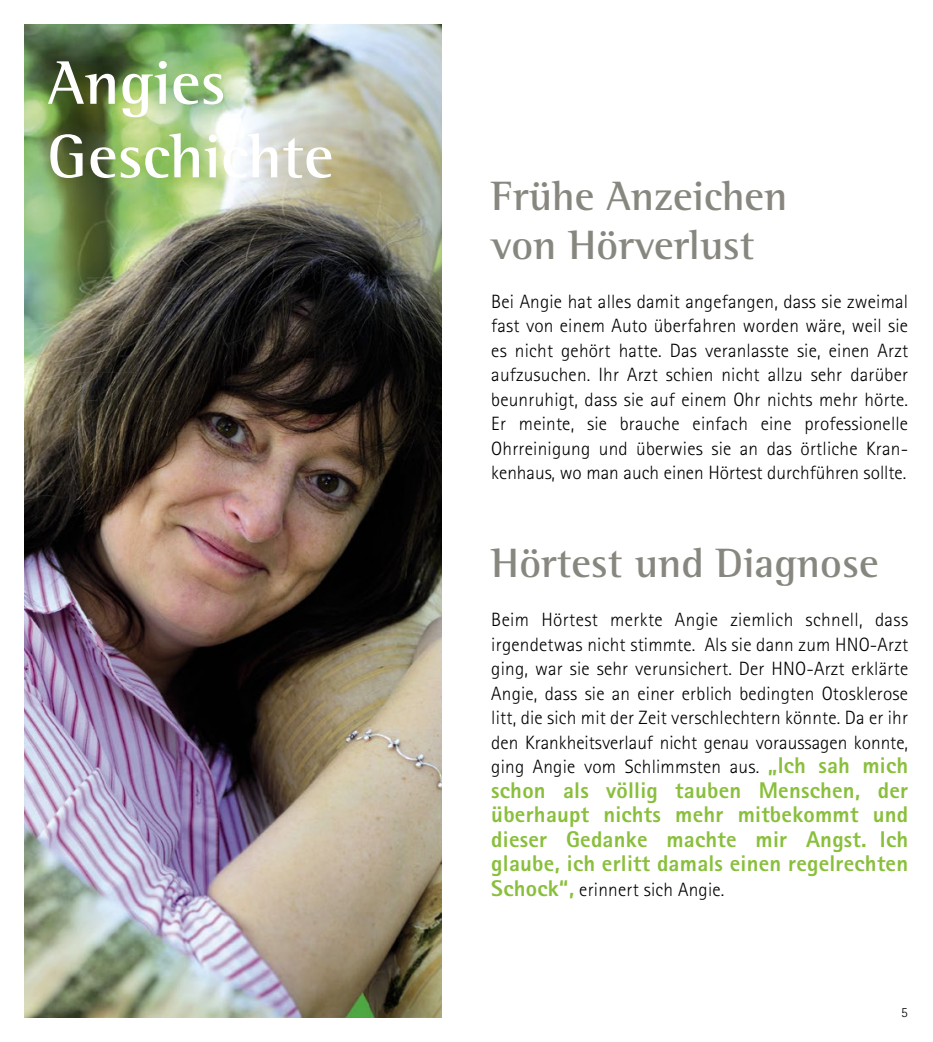
<style>
.page{position:relative;width:933px;height:1042px;background:#fff}
.page>*{position:absolute;margin:0;border:0;box-sizing:border-box;transform-origin:0 0}
.t1{font:700 63px/73.5px "Rotis Semi Serif Pro";color:#fff}
.t2{font:700 42px/49px "Rotis Semi Serif Pro";color:#88877f}
.t3{font:800 22.75px/24.5px "Rotis Sans Serif Pro";letter-spacing:.01em;color:#89bf3c;text-align:justify}
.t4{font:300 19.25px/24.5px "Rotis Sans Serif Pro";color:#000;text-align:justify}
.t5{font:300 14px "Rotis Sans Serif Pro";color:#000}
.s1{font-weight:800;font-size:22.75px;color:#89bf3c}
</style>
<div class="page">
<img style="left:25px;top:25px;width:416px;height:992px">
<h1 class="t1" style="left:47px;top:46px;width:287px">Angies<br>Geschichte</h1>
<h2 class="t2" style="left:491px;top:171px;width:298px">Frühe Anzeichen von Hörverlust</h2>
<p class="t4" style="left:491px;top:289px;width:418px">Bei Angie hat alles damit angefangen, dass sie zweimal fast von einem Auto überfahren worden wäre, weil sie es nicht gehört hatte. Das veranlasste sie, einen Arzt aufzusuchen. Ihr Arzt schien nicht allzu sehr darüber beunruhigt, dass sie auf einem Ohr nichts mehr hörte.<br>Er meinte, sie brauche einfach eine professionelle Ohrreinigung und überwies sie an das örtliche Kran&shy;kenhaus, wo man auch einen Hörtest durchführen sollte.</p>
<h2 class="t2" style="left:491px;top:539px;width:389px">Hörtest und Diagnose</h2>
<p class="t4" style="left:491px;top:608px;width:418px">Beim Hörtest merkte Angie ziemlich schnell, dass irgendetwas nicht stimmte. Als sie dann zum HNO-Arzt ging, war sie sehr verunsichert. Der HNO-Arzt erklärte Angie, dass sie an einer erblich bedingten Otosklerose litt, die sich mit der Zeit verschlechtern könnte. Da er ihr den Krankheitsverlauf nicht genau voraussagen konnte, ging Angie vom Schlimmsten aus. <span class="s1">„Ich sah mich</span></p>
<p class="t3" style="left:491px;top:778px;width:418px">schon als völlig tauben Menschen, der überhaupt nichts mehr mitbekommt und dieser Gedanke machte mir Angst. Ich glaube, ich erlitt damals einen regelrechten</p>
<p class="t4" style="left:491px;top:877px;width:235px"><span class="s1">Schock“,</span> erinnert sich Angie.</p>
<p class="t5" style="left:901px;top:1004px;width:8px">5</p>
</div>
